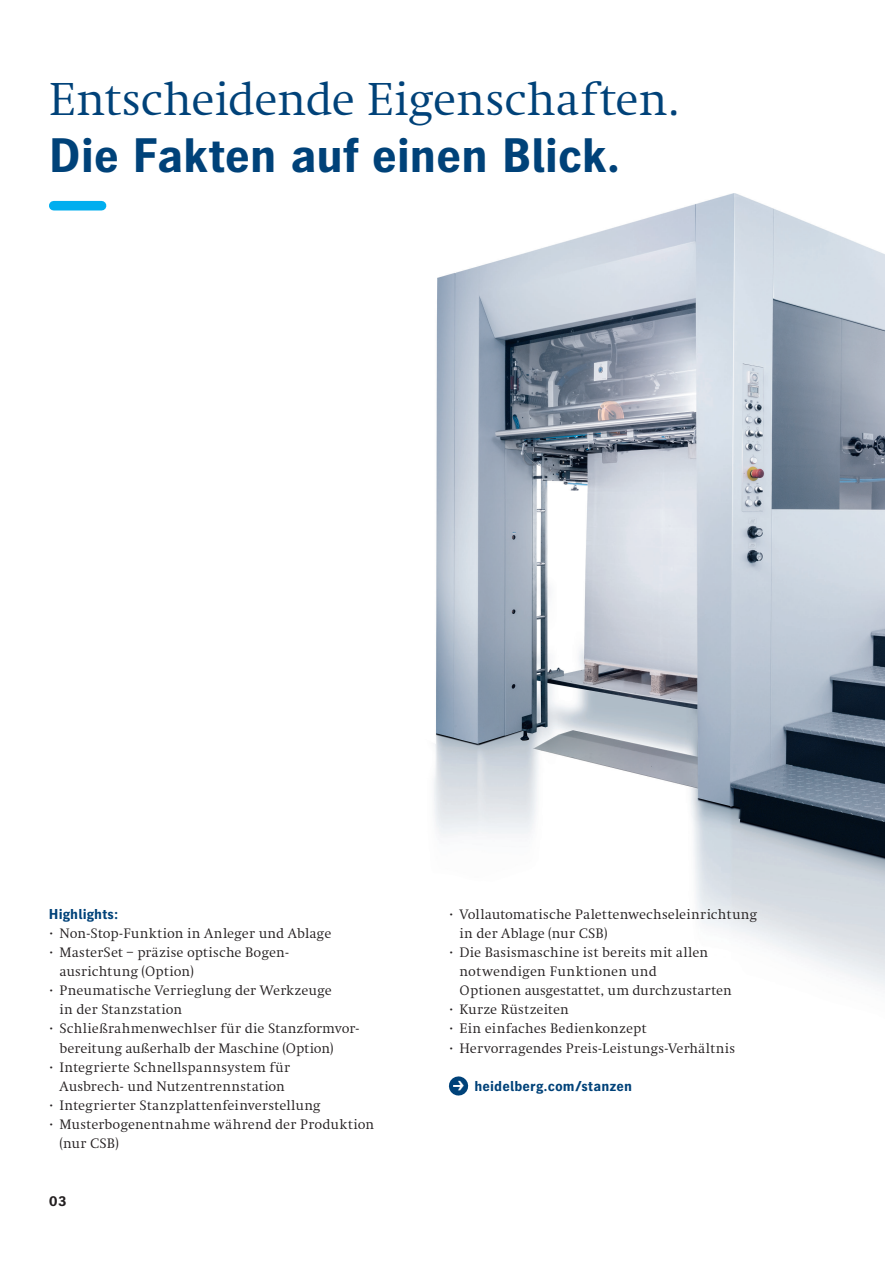
<style>
.page{position:relative;width:885px;height:1263px;background:#fff}
.page>*{position:absolute;margin:0;border:0;box-sizing:border-box;transform-origin:0 0}
.t1{font:48px "Heidelberg Antiqua ML";letter-spacing:-.005em;color:#004279}
.t2{font:700 48px "Heidelberg Gothic Ml";letter-spacing:-.005em;color:#004279}
.t3{font:14.25px/19.2px "Heidelberg Antiqua ML";letter-spacing:.01em;color:#231f20}
.t4{font:700 14.25px "Heidelberg Gothic Ml";letter-spacing:.01em;color:#004279}
.t5{font:700 14.25px "Heidelberg Gothic Ml";color:#231f20}
.s1{font-size:7.5px}
.s2{font-weight:400;font-size:24.3px;color:#fff}
</style>
<div class="page">
<img style="left:434px;top:193px;width:450px;height:903px">
<div style="left:54px;top:201px;width:48px;height:9px;background:#00aeef"></div>
<svg style="left:453px;top:1076px;width:374px;height:19px"></svg>
<h1 class="t1" style="left:49px;top:72px;width:633px">Entscheidende Eigenschaften.</h1>
<h1 class="t2" style="left:49px;top:129px;width:573px">Die Fakten auf einen Blick.</h1>
<p class="t4" style="left:49px;top:906px;width:71px">Highlights:</p>
<p class="t3" style="left:49px;top:923px;width:284px"><span class="s1">•</span> Non-Stop-Funktion in Anleger und Ablage</p>
<p class="t3" style="left:60px;top:943px;width:231px;text-indent:-11px"><span class="s1">•</span> MasterSet – präzise optische Bogen&shy;ausrichtung (Option)</p>
<p class="t3" style="left:60px;top:981px;width:273px;text-indent:-11px"><span class="s1">•</span> Pneumatische Verrieglung der Werkzeuge in der Stanzstation</p>
<p class="t3" style="left:60px;top:1019px;width:301px;text-indent:-11px"><span class="s1">•</span> Schließrahmenwechlser für die Stanzformvor&shy;bereitung außerhalb der Maschine (Option)</p>
<p class="t3" style="left:49px;top:1057px;width:243px;text-align:center"><span class="s1">•</span> Integrierte Schnellspannsystem für<br>Ausbrech- und Nutzentrennstation</p>
<p class="t3" style="left:49px;top:1096px;width:273px"><span class="s1">•</span> Integrierter Stanzplattenfeinverstellung</p>
<p class="t3" style="left:60px;top:1115px;width:316px;text-indent:-11px"><span class="s1">•</span> Musterbogenentnahme während der Produktion (nur CSB)</p>
<p class="t5" style="left:49px;top:1193px;width:19px">03</p>
<p class="t3" style="left:459px;top:904px;width:299px;text-indent:-11px"><span class="s1">•</span> Vollautomatische Palettenwechseleinrichtung in der Ablage (nur CSB)</p>
<p class="t3" style="left:459px;top:943px;width:274px;text-indent:-11px"><span class="s1">•</span> Die Basismaschine ist bereits mit allen notwendigen Funktionen und<br>Optionen ausgestattet, um durchzustarten</p>
<p class="t3" style="left:449px;top:1000px;width:122px"><span class="s1">•</span> Kurze Rüstzeiten</p>
<p class="t3" style="left:449px;top:1019px;width:199px"><span class="s1">•</span> Ein einfaches Bedienkonzept</p>
<p class="t3" style="left:449px;top:1038px;width:288px"><span class="s1">•</span> Hervorragendes Preis-Leistungs-Verhältnis</p>
<p class="t4" style="left:456px;top:1078px;width:177px"><span class="s2">›</span> heidelberg.com/stanzen</p>
</div>
